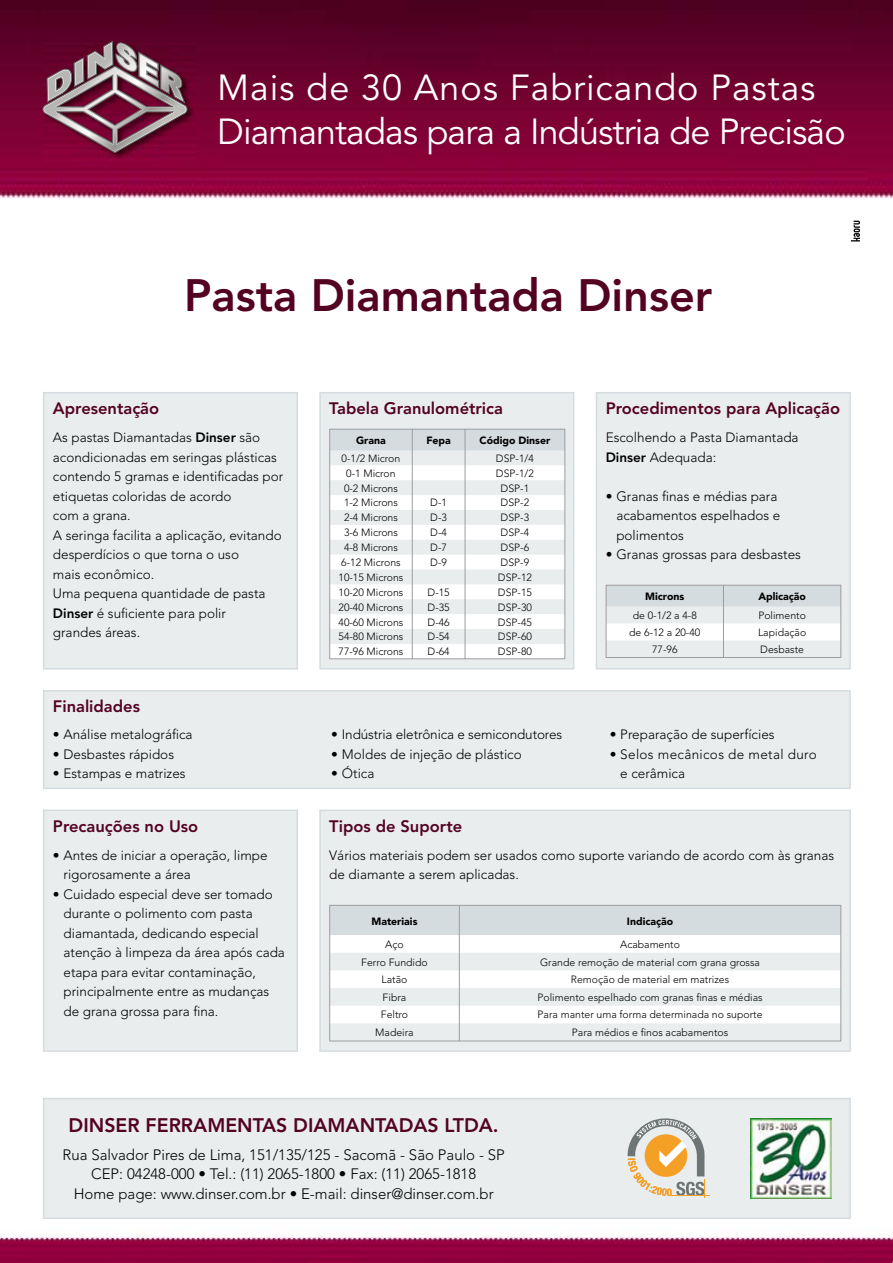
<style>
.page{position:relative;width:893px;height:1263px;background:#fff}
.page>*{position:absolute;margin:0;border:0;box-sizing:border-box;transform-origin:0 0}
.t1{font:800 45px "Avenir";color:#530221}
.t2{font:36px/43.2px "Avenir";letter-spacing:-.025em;color:#fff}
.t3{font:800 19.5px "Avenir";color:#530221}
.t4{font:800 16.5px "Avenir";color:#530221}
.t5{font:300 15px/19.5px "Avenir";color:#000;text-align:center}
.t6{font:300 13.5px/19.5px "Avenir";color:#000}
.t7{font:300 13.5px/19.5px "Avenir";letter-spacing:.025em;color:#000}
.t8{font:300 10.5px "Avenir";color:#000}
.t9{font:900 10.5px "Avenir";color:#000}
.s1{font-weight:800}
</style>
<div class="page">
<img style="left:0;top:0;width:893px;height:242px">
<img style="left:0;top:1234px;width:893px;height:29px">
<img style="left:43px;top:42px;width:152px;height:118px">
<svg style="left:43px;top:41px;width:144px;height:112px;background:#84485f"></svg>
<div style="left:44px;top:1098px;width:806px;height:120px;background:#eaedee"></div>
<div style="left:43px;top:1098px;width:808px;height:121px;border:2px solid #d5dcdf"></div>
<img style="left:751px;top:1118px;width:80px;height:80px">
<svg style="left:628px;top:1118px;width:77px;height:80px"></svg>
<hr style="left:671px;top:1195px;width:38px;height:1px;background:#f49f26">
<svg style="left:851px;top:221px;width:9px;height:20px"></svg>
<div style="left:44px;top:393px;width:253px;height:276px;background:#eaedee"></div>
<div style="left:43px;top:392px;width:255px;height:277px;border:2px solid #d5dcdf"></div>
<div style="left:320px;top:393px;width:254px;height:276px;background:#eaedee"></div>
<svg style="left:329px;top:429px;width:236px;height:229px"></svg>
<hr style="left:329px;top:658px;width:236px;height:1px;background:#9c9d9f">
<div style="left:319px;top:392px;width:255px;height:277px;border:2px solid #d5dcdf"></div>
<div style="left:596px;top:393px;width:254px;height:276px;background:#eaedee"></div>
<svg style="left:606px;top:585px;width:235px;height:72px"></svg>
<hr style="left:606px;top:657px;width:235px;height:1px;background:#9c9d9f">
<div style="left:596px;top:392px;width:255px;height:277px;border:2px solid #d5dcdf"></div>
<div style="left:44px;top:810px;width:253px;height:241px;background:#eaedee"></div>
<div style="left:43px;top:809px;width:255px;height:243px;border:2px solid #d5dcdf"></div>
<div style="left:320px;top:810px;width:530px;height:241px;background:#eaedee"></div>
<svg style="left:329px;top:905px;width:512px;height:135px"></svg>
<hr style="left:329px;top:1040px;width:512px;height:1px;background:#9c9d9f">
<div style="left:319px;top:809px;width:532px;height:243px;border:2px solid #d5dcdf"></div>
<div style="left:44px;top:691px;width:806px;height:97px;background:#eaedee"></div>
<div style="left:43px;top:690px;width:808px;height:99px;border:2px solid #d5dcdf"></div>
<h2 class="t2" style="left:217px;top:67px;width:630px">Mais de 30 Anos Fabricando Pastas<br>Diamantadas para a Indústria de Precisão</h2>
<h1 class="t1" style="left:184px;top:269px;width:530px">Pasta Diamantada Dinser</h1>
<p class="t4" style="left:53px;top:399px;width:108px">Apresentação</p>
<p class="t6" style="left:53px;top:428px;width:232px">As pastas Diamantadas <span class="s1">Dinser</span> são acondicionadas em seringas plásticas contendo 5 gramas e identificadas por etiquetas coloridas de acordo<br>com a grana.<br>A seringa facilita a aplicação, evitando desperdícios o que torna o uso<br>mais econômico.<br>Uma pequena quantidade de pasta<br><span class="s1">Dinser</span> é suficiente para polir<br>grandes áreas.</p>
<p class="t4" style="left:53px;top:697px;width:89px">Finalidades</p>
<p class="t6" style="left:53px;top:725px;width:141px">• Análise metalográfica</p>
<p class="t6" style="left:53px;top:744px;width:123px">• Desbastes rápidos</p>
<p class="t6" style="left:53px;top:764px;width:134px">• Estampas e matrizes</p>
<p class="t4" style="left:53px;top:816px;width:147px">Precauções no Uso</p>
<p class="t6" style="left:64px;top:846px;width:206px;text-indent:-11px">• Antes de iniciar a operação, limpe rigorosamente a área</p>
<p class="t6" style="left:64px;top:885px;width:223px;text-indent:-11px">• Cuidado especial deve ser tomado durante o polimento com pasta diamantada, dedicando especial atenção à limpeza da área após cada etapa para evitar contaminação, principalmente entre as mudanças de grana grossa para fina.</p>
<p class="t4" style="left:329px;top:399px;width:175px">Tabela Granulométrica</p>
<p class="t9" style="left:356px;top:434px;width:31px">Grana</p>
<p class="t9" style="left:426px;top:434px;width:26px">Fepa</p>
<p class="t9" style="left:479px;top:434px;width:72px">Código Dinser</p>
<p class="t8" style="left:342px;top:452px;width:60px">0-1/2 Micron</p>
<p class="t8" style="left:496px;top:452px;width:39px">DSP-1/4</p>
<p class="t8" style="left:346px;top:467px;width:51px">0-1 Micron</p>
<p class="t8" style="left:496px;top:467px;width:39px">DSP-1/2</p>
<p class="t8" style="left:344px;top:482px;width:55px">0-2 Microns</p>
<p class="t8" style="left:501px;top:482px;width:30px">DSP-1</p>
<p class="t8" style="left:344px;top:497px;width:55px">1-2 Microns</p>
<p class="t8" style="left:430px;top:497px;width:18px">D-1</p>
<p class="t8" style="left:501px;top:497px;width:30px">DSP-2</p>
<p class="t8" style="left:344px;top:512px;width:55px">2-4 Microns</p>
<p class="t8" style="left:430px;top:512px;width:18px">D-3</p>
<p class="t8" style="left:501px;top:512px;width:30px">DSP-3</p>
<p class="t8" style="left:344px;top:526px;width:55px">3-6 Microns</p>
<p class="t8" style="left:430px;top:526px;width:18px">D-4</p>
<p class="t8" style="left:501px;top:526px;width:30px">DSP-4</p>
<p class="t8" style="left:344px;top:541px;width:55px">4-8 Microns</p>
<p class="t8" style="left:430px;top:541px;width:18px">D-7</p>
<p class="t8" style="left:501px;top:541px;width:30px">DSP-6</p>
<p class="t8" style="left:341px;top:556px;width:61px">6-12 Microns</p>
<p class="t8" style="left:430px;top:556px;width:18px">D-9</p>
<p class="t8" style="left:501px;top:556px;width:30px">DSP-9</p>
<p class="t8" style="left:339px;top:571px;width:66px">10-15 Microns</p>
<p class="t8" style="left:498px;top:571px;width:36px">DSP-12</p>
<p class="t8" style="left:339px;top:586px;width:66px">10-20 Microns</p>
<p class="t8" style="left:428px;top:586px;width:24px">D-15</p>
<p class="t8" style="left:498px;top:586px;width:36px">DSP-15</p>
<p class="t8" style="left:339px;top:601px;width:66px">20-40 Microns</p>
<p class="t8" style="left:428px;top:601px;width:24px">D-35</p>
<p class="t8" style="left:498px;top:601px;width:36px">DSP-30</p>
<p class="t8" style="left:339px;top:616px;width:66px">40-60 Microns</p>
<p class="t8" style="left:428px;top:616px;width:24px">D-46</p>
<p class="t8" style="left:498px;top:616px;width:36px">DSP-45</p>
<p class="t8" style="left:339px;top:631px;width:66px">54-80 Microns</p>
<p class="t8" style="left:428px;top:631px;width:24px">D-54</p>
<p class="t8" style="left:498px;top:631px;width:36px">DSP-60</p>
<p class="t8" style="left:339px;top:645px;width:66px">77-96 Microns</p>
<p class="t8" style="left:428px;top:645px;width:24px">D-64</p>
<p class="t8" style="left:498px;top:645px;width:36px">DSP-80</p>
<p class="t6" style="left:331px;top:725px;width:232px">• Indústria eletrônica e semicondutores</p>
<p class="t6" style="left:331px;top:744px;width:192px">• Moldes de injeção de plástico</p>
<p class="t6" style="left:331px;top:764px;width:45px">• Ótica</p>
<p class="t4" style="left:606px;top:399px;width:236px">Procedimentos para Aplicação</p>
<p class="t6" style="left:606px;top:428px;width:194px">Escolhendo a Pasta Diamantada<br><span class="s1">Dinser</span> Adequada:</p>
<p class="t6" style="left:616px;top:486px;width:165px;text-indent:-11px">• Granas finas e médias para acabamentos espelhados e polimentos</p>
<p class="t6" style="left:606px;top:545px;width:197px">• Granas grossas para desbastes</p>
<p class="t9" style="left:645px;top:590px;width:41px">Microns</p>
<p class="t9" style="left:758px;top:590px;width:49px">Aplicação</p>
<p class="t8" style="left:633px;top:609px;width:66px">de 0-1/2 a 4-8</p>
<p class="t8" style="left:758px;top:609px;width:49px">Polimento</p>
<p class="t8" style="left:629px;top:626px;width:73px">de 6-12 a 20-40</p>
<p class="t8" style="left:758px;top:626px;width:50px">Lapidação</p>
<p class="t8" style="left:652px;top:643px;width:27px">77-96</p>
<p class="t8" style="left:760px;top:643px;width:45px">Desbaste</p>
<p class="t6" style="left:610px;top:725px;width:166px">• Preparação de superfícies</p>
<p class="t7" style="left:620px;top:744px;width:198px;text-indent:-11px">• Selos mecânicos de metal duro e cerâmica</p>
<p class="t4" style="left:329px;top:816px;width:134px">Tipos de Suporte</p>
<p class="t6" style="left:329px;top:846px;width:506px">Vários materiais podem ser usados como suporte variando de acordo com às granas de diamante a serem aplicadas.</p>
<p class="t9" style="left:371px;top:914px;width:48px">Materiais</p>
<p class="t9" style="left:627px;top:914px;width:48px">Indicação</p>
<p class="t8" style="left:385px;top:938px;width:20px">Aço</p>
<p class="t8" style="left:620px;top:938px;width:61px">Acabamento</p>
<p class="t8" style="left:361px;top:956px;width:68px">Ferro Fundido</p>
<p class="t8" style="left:540px;top:956px;width:221px">Grande remoção de material com grana grossa</p>
<p class="t8" style="left:382px;top:973px;width:27px">Latão</p>
<p class="t8" style="left:571px;top:973px;width:160px">Remoção de material em matrizes</p>
<p class="t8" style="left:383px;top:991px;width:25px">Fibra</p>
<p class="t8" style="left:537px;top:991px;width:227px">Polimento espelhado com granas finas e médias</p>
<p class="t8" style="left:381px;top:1009px;width:29px">Feltro</p>
<p class="t8" style="left:538px;top:1009px;width:226px">Para manter uma forma determinada no suporte</p>
<p class="t8" style="left:375px;top:1026px;width:40px">Madeira</p>
<p class="t8" style="left:572px;top:1026px;width:158px">Para médios e finos acabamentos</p>
<h3 class="t3" style="left:69px;top:1113px;width:432px">DINSER FERRAMENTAS DIAMANTADAS LTDA.</h3>
<p class="t5" style="left:62px;top:1145px;width:444px">Rua Salvador Pires de Lima, 151/135/125 - Sacomã - São Paulo - SP<br>CEP: 04248-000 • Tel.: (11) 2065-1800 • Fax: (11) 2065-1818<br>Home page: www.dinser.com.br • E-mail: dinser@dinser.com.br</p>
</div>
